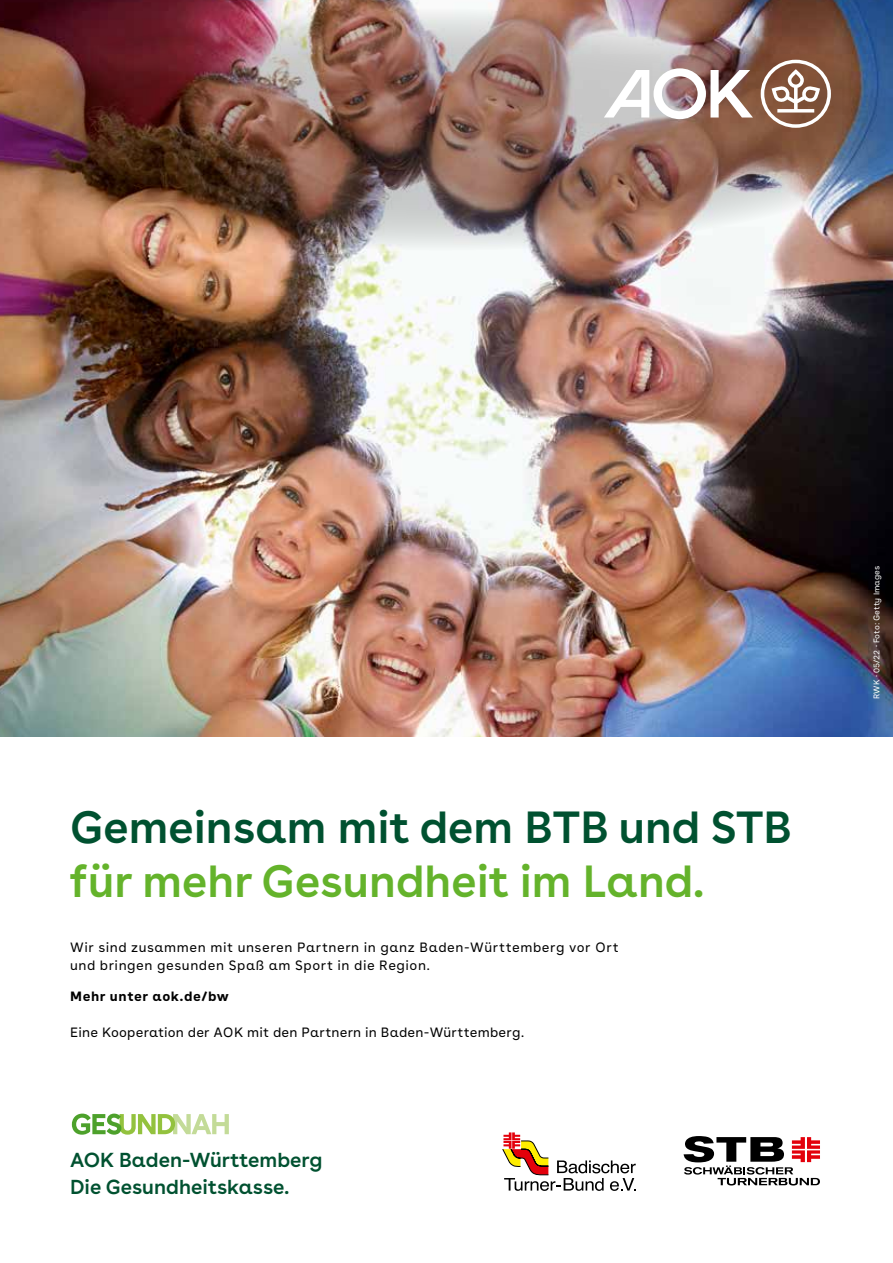
<style>
.page{position:relative;width:893px;height:1263px;background:#fff}
.page>*{position:absolute;margin:0;border:0;box-sizing:border-box;transform-origin:0 0}
.t1{font:600 45px "AOK Buenos Aires";color:#005130}
.t2{font:600 45px "AOK Buenos Aires";color:#64b32b}
.t3{font:600 20.25px/27.3px "AOK Buenos Aires";color:#005130}
.t4{font:13.5px/18.1px "AOK Buenos Aires Text";letter-spacing:.035em;color:#000}
.t5{font:13.5px "AOK Buenos Aires Text";letter-spacing:.015em;color:#000}
.t6{font:700 13.5px "AOK Buenos Aires Text";letter-spacing:.04em;color:#000}
.t7{font:8.25px "AOK Buenos Aires Text";color:#fff}
</style>
<div class="page">
<img style="left:0;top:0;width:893px;height:737px">
<img style="left:0;top:8px;width:893px;height:243px">
<svg style="left:503px;top:1132px;width:133px;height:59px"></svg>
<svg style="left:684px;top:1136px;width:136px;height:49px"></svg>
<svg style="left:72px;top:1113px;width:157px;height:22px"></svg>
<svg style="left:604px;top:60px;width:227px;height:68px"></svg>
<h1 class="t1" style="left:70px;top:789px;width:724px">Gemeinsam mit dem BTB und STB</h1>
<h1 class="t2" style="left:70px;top:843px;width:636px">für mehr Gesundheit im Land.</h1>
<p class="t4" style="left:70px;top:937px;width:550px">Wir sind zusammen mit unseren Partnern in ganz Baden-Württemberg vor Ort und bringen gesunden Spaß am Sport in die Region.</p>
<p class="t6" style="left:70px;top:985px;width:160px">Mehr unter aok.de/bw</p>
<p class="t5" style="left:70px;top:1021px;width:456px">Eine Kooperation der AOK mit den Partnern in Baden-Württemberg.</p>
<h2 class="t3" style="left:70px;top:1144px;width:254px">AOK Baden-Württemberg<br>Die Gesundheitskasse.</h2>
<p class="t7" style="left:870px;top:699px;width:134px;rotate:-90deg">RWK · 05/22 · Foto: Getty Images</p>
</div>
